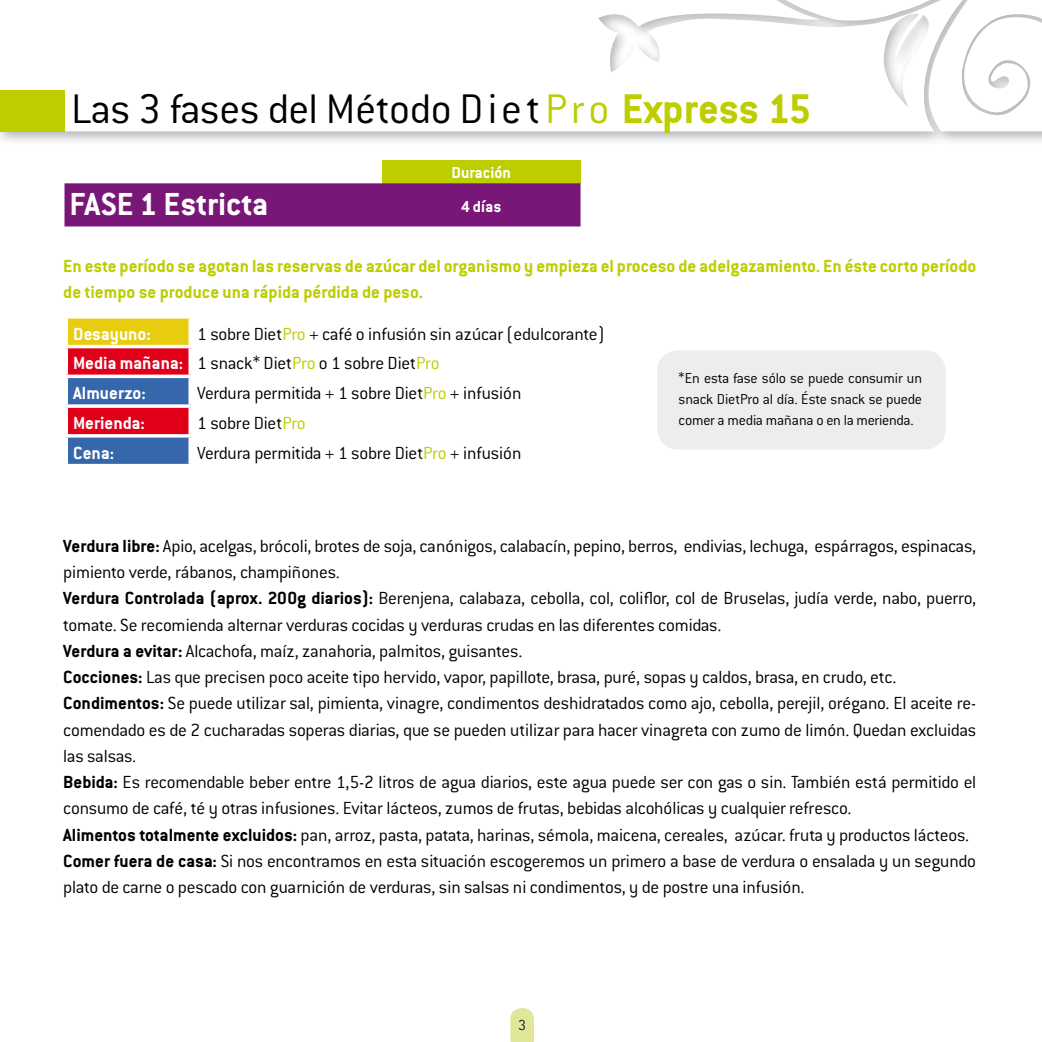
<style>
.page{position:relative;width:1042px;height:1042px;background:#fff}
.page>*{position:absolute;margin:0;border:0;box-sizing:border-box;transform-origin:0 0}
.t1{font:300 45.5px "Conduit ITC";letter-spacing:-.01em;color:#000}
.t2{font:700 35px "Conduit ITC";color:#fff}
.t3{font:300 19.25px/26.2px "Conduit ITC";letter-spacing:-.015em;color:#000}
.t4{font:700 19.25px/26.2px "Conduit ITC";color:#bdcd00}
.t5{font:700 19.25px "Conduit ITC";color:#fff}
.t6{font:700 17.5px "Conduit ITC";color:#fff}
.t7{font:300 15.75px/21px "Conduit ITC";letter-spacing:-.015em;color:#000;text-align:justify}
.t8{font:300 15.75px "Rotis Sans Serif";color:#000}
.s1{color:#bdcd00}
.s2{font-weight:700;color:#bdcd00}
.s3{font-weight:700;color:#fff}
.s4{font-weight:700}
</style>
<div class="page">
<svg style="left:510px;top:1008px;width:24px;height:34px"></svg>
<div style="left:0;top:0;width:1042px;height:145px;background:#000;opacity:.3"></div>
<svg style="left:0;top:0;width:1042px;height:131px"></svg>
<div style="left:382px;top:160px;width:198px;height:23px;background:#bdcd00"></div>
<div style="left:64px;top:183px;width:516px;height:43px;background:#781777"></div>
<div style="left:0;top:90px;width:64px;height:41px;background:#bdcd00"></div>
<div style="left:66px;top:317px;width:124px;height:29px;background:#e8cc10"></div>
<div style="left:66px;top:346px;width:124px;height:30px;background:#e1001a"></div>
<div style="left:66px;top:376px;width:124px;height:30px;background:#3767ab"></div>
<div style="left:66px;top:406px;width:124px;height:30px;background:#e1001a"></div>
<div style="left:66px;top:436px;width:124px;height:30px;background:#3767ab"></div>
<svg style="left:66px;top:317px;width:125px;height:2px"></svg>
<hr style="left:64px;top:319px;width:4px;height:26px;background:#fff">
<svg style="left:188px;top:319px;width:3px;height:26px"></svg>
<hr style="left:64px;top:345px;width:128px;height:3px;background:#fff">
<hr style="left:64px;top:348px;width:4px;height:27px;background:#fff">
<svg style="left:188px;top:348px;width:3px;height:27px"></svg>
<hr style="left:64px;top:375px;width:128px;height:3px;background:#fff">
<hr style="left:64px;top:378px;width:4px;height:26px;background:#fff">
<svg style="left:188px;top:378px;width:3px;height:26px"></svg>
<svg style="left:66px;top:404px;width:125px;height:4px"></svg>
<hr style="left:64px;top:408px;width:4px;height:26px;background:#fff">
<svg style="left:188px;top:408px;width:2px;height:26px"></svg>
<svg style="left:66px;top:434px;width:125px;height:4px"></svg>
<hr style="left:64px;top:438px;width:4px;height:26px;background:#fff">
<svg style="left:188px;top:438px;width:3px;height:26px"></svg>
<hr style="left:64px;top:464px;width:128px;height:3px;background:#fff">
<div style="left:657px;top:350px;width:288px;height:99px;background:#eceded;border-radius:21px"></div>
<h1 class="t1" style="left:71px;top:84px;width:741px">Las 3 fases del Método Diet<span class="s1">Pro</span> <span class="s2">Express 15</span></h1>
<p class="t6" style="left:451px;top:163px;width:61px">Duración</p>
<h2 class="t2" style="left:69px;top:184px;width:200px">FASE 1 Estricta</h2>
<p class="t6" style="left:461px;top:196px;width:42px">4 días</p>
<p class="t4" style="left:63px;top:252px;width:914px">En este período se agotan las reservas de azúcar del organismo y empieza el proceso de adelgazamiento. En éste corto período de tiempo se produce una rápida pérdida de peso.</p>
<p class="t3" style="left:73px;top:319px;width:533px;line-height:29.8px;text-indent:124px">1 sobre Diet<span class="s1">Pro</span> + café o infusión sin azúcar (edulcorante)<br><span class="s3">Media mañana:</span> 1 snack* Diet<span class="s1">Pro</span> o 1 sobre Diet<span class="s1">Pro<br></span><span class="s3">Almuerzo:</span></p>
<p class="t5" style="left:73px;top:322px;width:79px">Desayuno:</p>
<p class="t3" style="left:197px;top:380px;width:326px">Verdura permitida + 1 sobre Diet<span class="s1">Pro</span> + infusión</p>
<p class="t5" style="left:73px;top:411px;width:73px">Merienda:</p>
<p class="t3" style="left:197px;top:410px;width:110px">1 sobre Diet<span class="s1">Pro</span></p>
<p class="t5" style="left:73px;top:441px;width:42px">Cena:</p>
<p class="t3" style="left:197px;top:439px;width:326px">Verdura permitida + 1 sobre Diet<span class="s1">Pro</span> + infusión</p>
<p class="t7" style="left:678px;top:367px;width:245px">*En esta fase sólo se puede consumir un snack DietPro al día. Éste snack se puede comer a media mañana o en la merienda.</p>
<p class="t3" style="left:63px;top:532px;width:914px"><span class="s4">Verdura libre:</span> Apio, acelgas, brócoli, brotes de soja, canónigos, calabacín, pepino, berros, endivias, lechuga, espárragos, espinacas, pimiento verde, rábanos, champiñones.<br><span class="s4">Verdura Controlada (aprox. 200g diarios):</span> Berenjena, calabaza, cebolla, col, coliflor, col de Bruselas, judía verde, nabo, puerro, tomate. Se recomienda alternar verduras cocidas y verduras crudas en las diferentes comidas.<br><span class="s4">Verdura a evitar:</span> Alcachofa, maíz, zanahoria, palmitos, guisantes.<br><span class="s4">Cocciones:</span> Las que precisen poco aceite tipo hervido, vapor, papillote, brasa, puré, sopas y caldos, brasa, en crudo, etc.<br><span class="s4">Condimentos:</span> Se puede utilizar sal, pimienta, vinagre, condimentos deshidratados como ajo, cebolla, perejil, orégano. El aceite re&shy;comendado es de 2 cucharadas soperas diarias, que se pueden utilizar para hacer vinagreta con zumo de limón. Quedan excluidas las salsas.<br><span class="s4">Bebida:</span> Es recomendable beber entre 1,5-2 litros de agua diarios, este agua puede ser con gas o sin. También está permitido el consumo de café, té y otras infusiones. Evitar lácteos, zumos de frutas, bebidas alcohólicas y cualquier refresco.<br><span class="s4">Alimentos totalmente excluidos:</span> pan, arroz, pasta, patata, harinas, sémola, maicena, cereales, azúcar. fruta y productos lácteos.<br><span class="s4">Comer fuera de casa:</span> Si nos encontramos en esta situación escogeremos un primero a base de verdura o ensalada y un segundo plato de carne o pescado con guarnición de verduras, sin salsas ni condimentos, y de postre una infusión.</p>
<p class="t8" style="left:518px;top:1015px;width:9px">3</p>
</div>
